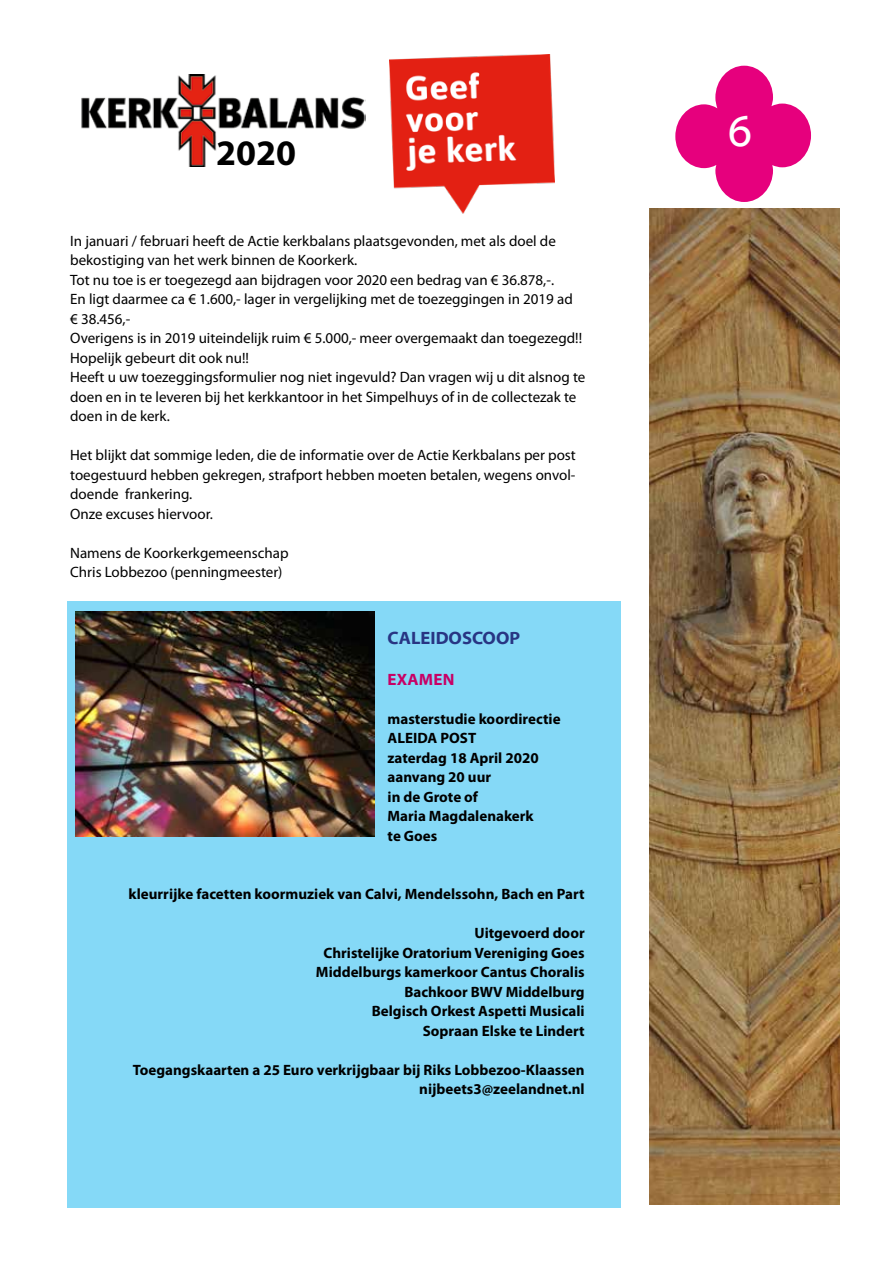
<style>
.page{position:relative;width:893px;height:1263px;background:#fff}
.page>*{position:absolute;margin:0;border:0;box-sizing:border-box;transform-origin:0 0}
.t1{font:45px "Myriad Web Pro";color:#fff}
.t2{font:700 36px "Myriad Pro";color:#000}
.t3{font:700 18px "Myriad Web Pro";color:#283583}
.t4{font:700 16.5px "Myriad Web Pro";letter-spacing:.01em;color:#c80065}
.t5{font:15px/19.5px "Myriad Pro";color:#000}
.t6{font:700 15px/19.5px "Myriad Pro";color:#000;text-align:right}
</style>
<div class="page">
<div style="left:67px;top:601px;width:553px;height:606px;background:#85d9f7"></div>
<svg style="left:675px;top:66px;width:136px;height:136px"></svg>
<img style="left:649px;top:208px;width:191px;height:997px">
<img style="left:389px;top:54px;width:166px;height:159px">
<img style="left:81px;top:74px;width:285px;height:92px">
<img style="left:75px;top:612px;width:300px;height:224px">
<h2 class="t2" style="left:216px;top:129px;width:81px">2020</h2>
<p class="t5" style="left:70px;top:231px;width:517px">In januari / februari heeft de Actie kerkbalans plaatsgevonden, met als doel de bekostiging van het werk binnen de Koorkerk.<br>Tot nu toe is er toegezegd aan bijdragen voor 2020 een bedrag van € 36.878,-.<br>En ligt daarmee ca € 1.600,- lager in vergelijking met de toezeggingen in 2019 ad<br>€ 38.456,-<br>Overigens is in 2019 uiteindelijk ruim € 5.000,- meer overgemaakt dan toegezegd!!<br>Hopelijk gebeurt dit ook nu!!<br>Heeft u uw toezeggingsformulier nog niet ingevuld? Dan vragen wij u dit alsnog te doen en in te leveren bij het kerkkantoor in het Simpelhuys of in de collectezak te doen in de kerk.</p>
<p class="t5" style="left:70px;top:445px;width:507px">Het blijkt dat sommige leden, die de informatie over de Actie Kerkbalans per post toegestuurd hebben gekregen, strafport hebben moeten betalen, wegens onvol&shy;doende frankering.<br>Onze excuses hiervoor.</p>
<p class="t5" style="left:70px;top:543px;width:220px">Namens de Koorkerkgemeenschap<br>Chris Lobbezoo (penningmeester)</p>
<p class="t3" style="left:388px;top:628px;width:134px">CALEIDOSCOOP</p>
<p class="t4" style="left:388px;top:670px;width:68px">EXAMEN</p>
<p class="t6" style="left:388px;top:709px;width:175px;text-align:left">masterstudie koordirectie<br>ALEIDA POST<br>zaterdag 18 April 2020 aanvang 20 uur<br>in de Grote of<br>Maria Magdalenakerk<br>te Goes</p>
<p class="t6" style="left:129px;top:884px;width:458px">kleurrijke facetten koormuziek van Calvi, Mendelssohn, Bach en Part</p>
<p class="t6" style="left:316px;top:923px;width:270px">Uitgevoerd door<br>Christelijke Oratorium Vereniging Goes<br>Middelburgs kamerkoor Cantus Choralis<br>Bachkoor BWV Middelburg<br>Belgisch Orkest Aspetti Musicali<br>Sopraan Elske te Lindert</p>
<p class="t6" style="left:133px;top:1060px;width:453px">Toegangskaarten a 25 Euro verkrijgbaar bij Riks Lobbezoo-Klaassen nijbeets3@zeelandnet.nl</p>
<h1 class="t1" style="left:728px;top:107px;width:25px">6</h1>
</div>
